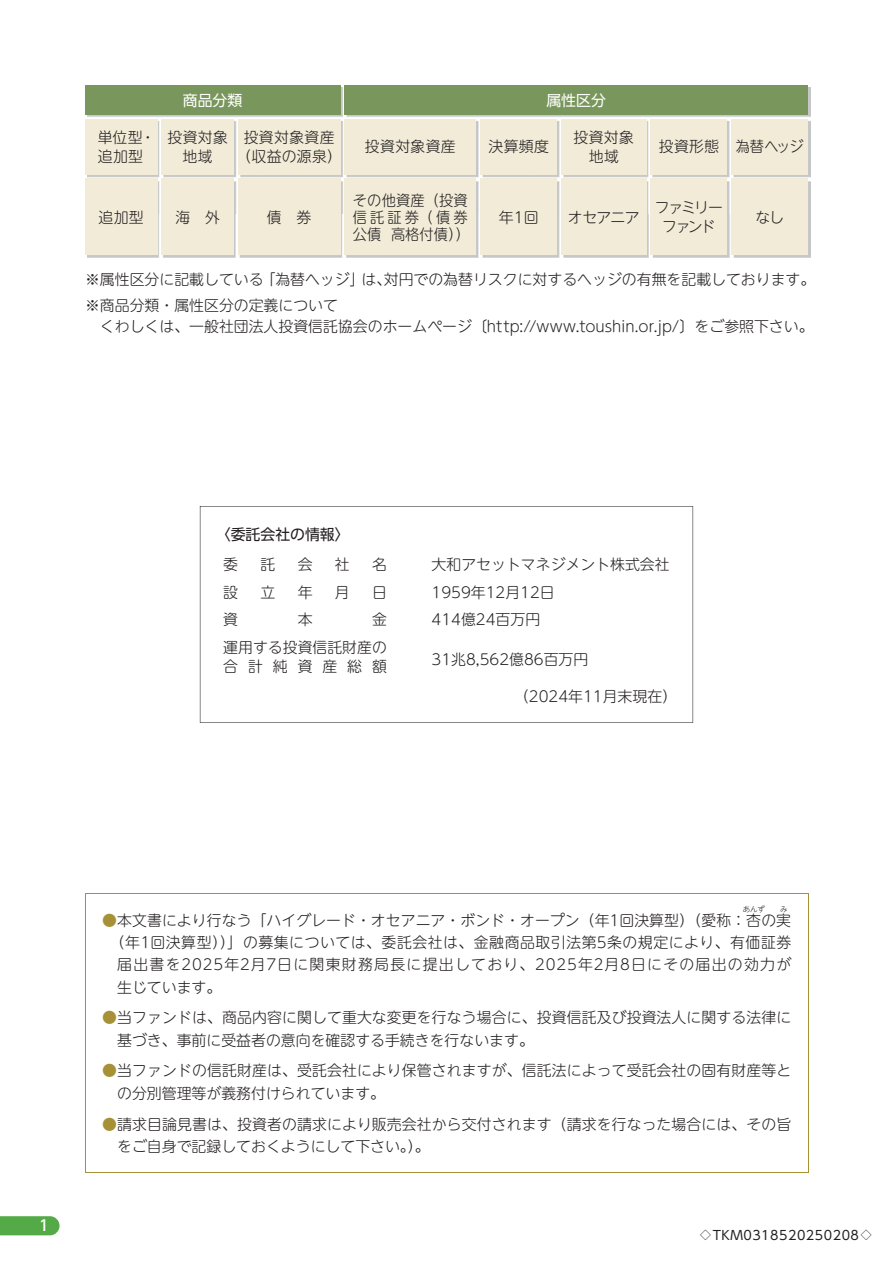
<style>
.page{position:relative;width:893px;height:1263px;background:#fff}
.page>*{position:absolute;margin:0;border:0;box-sizing:border-box;transform-origin:0 0}
.t1{font:300 14.85px/22.4px "UD Shin M Go Pro";color:#231f20}
.t2{font:300 14.85px/17px "UD Shin M Go Pro";color:#231f20;scale:.96 1}
.t3{font:300 14.85px/19.2px "UD Shin M Go Pro";letter-spacing:.025em;color:#231f20;text-align:center}
.t4{font:14.85px "UD Shin Go Pro";color:#231f20}
.t5{font:300 14.85px/19.2px "UD Shin M Go Pro";letter-spacing:-.12em;color:#231f20;text-align:center}
.t6{font:14.85px "UD Shin Go Pro";color:#fff}
.t7{font:300 14.85px "UD Shin M Go Pro";letter-spacing:.665em;color:#231f20}
.t8{font:300 14.85px "UD Shin M Go Pro";color:#231f20;scale:.95 1}
.t9{font:500 14.85px "UD Shin Go Pro";color:#fff}
.t10{font:12.75px "UD Shin Go Pro";letter-spacing:.04em;color:#231f20}
.t11{font:300 7.5px "UD Shin M Go Pro";color:#231f20}
.s1{color:#a79137}
.s2{font-size:10.8px}
</style>
<div class="page">
<svg style="left:0;top:1216px;width:60px;height:19px"></svg>
<svg style="left:200px;top:506px;width:493px;height:217px"></svg>
<img style="left:87px;top:87px;width:723px;height:170px">
<div style="left:344px;top:85px;width:464px;height:30px;background:#79965c"></div>
<div style="left:85px;top:85px;width:255px;height:30px;background:#79965c"></div>
<div style="left:85px;top:119px;width:72px;height:55px;background:#f1ebd8"></div>
<div style="left:162px;top:119px;width:72px;height:55px;background:#f1ebd8"></div>
<div style="left:238px;top:119px;width:102px;height:55px;background:#f1ebd8"></div>
<div style="left:344px;top:119px;width:132px;height:55px;background:#f1ebd8"></div>
<div style="left:480px;top:119px;width:77px;height:55px;background:#f1ebd8"></div>
<div style="left:561px;top:119px;width:85px;height:55px;background:#f1ebd8"></div>
<div style="left:651px;top:119px;width:76px;height:55px;background:#f1ebd8"></div>
<div style="left:85px;top:179px;width:72px;height:76px;background:#f1ebd8"></div>
<div style="left:162px;top:179px;width:72px;height:76px;background:#f1ebd8"></div>
<div style="left:238px;top:179px;width:102px;height:76px;background:#f1ebd8"></div>
<div style="left:344px;top:179px;width:132px;height:76px;background:#f1ebd8"></div>
<div style="left:480px;top:179px;width:77px;height:76px;background:#f1ebd8"></div>
<div style="left:561px;top:179px;width:85px;height:76px;background:#f1ebd8"></div>
<div style="left:651px;top:179px;width:76px;height:76px;background:#f1ebd8"></div>
<div style="left:731px;top:119px;width:77px;height:55px;background:#f1ebd8"></div>
<div style="left:731px;top:179px;width:77px;height:76px;background:#f1ebd8"></div>
<hr style="left:85px;top:893px;width:723px;height:1px;background:#a79137">
<hr style="left:85px;top:893px;width:1px;height:279px;background:#a79137">
<hr style="left:808px;top:893px;width:1px;height:279px;background:#a79137">
<hr style="left:85px;top:1172px;width:723px;height:1px;background:#a79137">
<p class="t6" style="left:183px;top:88px;width:61px">商品分類</p>
<p class="t6" style="left:546px;top:88px;width:61px">属性区分</p>
<p class="t1" style="left:98px;top:127px;width:59px;line-height:19.2px">単位型・追加型</p>
<p class="t1" style="left:167px;top:127px;width:62px;line-height:19.2px;text-align:center">投資対象地域</p>
<p class="t3" style="left:237px;top:127px;width:107px">投資対象資産（収益の源泉）</p>
<p class="t1" style="left:365px;top:135px;width:92px">投資対象資産</p>
<p class="t1" style="left:488px;top:135px;width:62px">決算頻度</p>
<p class="t1" style="left:574px;top:127px;width:62px;line-height:19.2px;text-align:center">投資対象地域</p>
<p class="t1" style="left:659px;top:135px;width:62px">投資形態</p>
<p class="t1" style="left:99px;top:205px;width:47px">追加型</p>
<p class="t1" style="left:175px;top:205px;width:46px">海　外</p>
<p class="t1" style="left:267px;top:205px;width:46px">債　券</p>
<p class="t2" style="left:353px;top:191px;width:123px">その他資産（投資信託証券（債券公債 高格付債））</p>
<p class="t1" style="left:499px;top:205px;width:41px">年1回</p>
<p class="t1" style="left:568px;top:205px;width:73px">オセアニア</p>
<p class="t5" style="left:655px;top:197px;width:70px">ファミリーファンド</p>
<p class="t8" style="left:736px;top:135px;width:73px">為替ヘッジ</p>
<p class="t1" style="left:755px;top:205px;width:30px">なし</p>
<p class="t1" style="left:85px;top:266px;width:732px;line-height:25.5px">※属性区分に記載している「為替ヘッジ」は、対円での為替リスクに対するヘッジの有無を記載しております。※商品分類・属性区分の定義について</p>
<p class="t1" style="left:85px;top:314px;width:730px">　くわしくは、一般社団法人投資信託協会のホームページ〔http://www.toushin.or.jp/ 〕をご参照下さい。</p>
<p class="t4" style="left:216px;top:523px;width:135px">〈委託会社の情報〉</p>
<p class="t1" style="left:223px;top:553px;width:16px">委</p>
<p class="t1" style="left:260px;top:553px;width:16px">託</p>
<p class="t1" style="left:298px;top:553px;width:16px">会</p>
<p class="t1" style="left:335px;top:553px;width:16px">社</p>
<p class="t1" style="left:372px;top:553px;width:16px">名</p>
<p class="t1" style="left:223px;top:580px;width:16px">設</p>
<p class="t1" style="left:260px;top:580px;width:16px">立</p>
<p class="t1" style="left:298px;top:580px;width:16px">年</p>
<p class="t1" style="left:335px;top:580px;width:16px">月</p>
<p class="t1" style="left:372px;top:580px;width:16px">日</p>
<p class="t1" style="left:223px;top:608px;width:16px">資</p>
<p class="t1" style="left:298px;top:608px;width:16px">本</p>
<p class="t1" style="left:223px;top:605px;width:165px;line-height:27.6px;text-align:right">金<br>運用する投資信託財産の</p>
<p class="t7" style="left:223px;top:655px;width:165px">合計純資産総額</p>
<p class="t1" style="left:432px;top:550px;width:240px;line-height:27.6px">大和アセットマネジメント株式会社<br>1959年12月12日<br>414億24百万円</p>
<p class="t1" style="left:432px;top:647px;width:158px">31兆8,562億86百万円</p>
<p class="t1" style="left:514px;top:684px;width:165px">（2024年11月末現在）</p>
<p class="t9" style="left:39px;top:1214px;width:11px">1</p>
<p class="t11" style="left:743px;top:903px;width:24px">あんず</p>
<p class="t11" style="left:780px;top:903px;width:9px">み</p>
<p class="t1" style="left:117px;top:930px;width:676px;text-align:justify;text-indent:-7px">（年1回決算型））」の募集については、委託会社は、金融商品取引法第5条の規定により、有価証券届出書を2025年2月7日に関東財務局長に提出しており、2025年2月8日にその届出の効力が生じています。</p>
<p class="t1" style="left:117px;top:1006px;width:676px;text-indent:-15px"><span class="s1">●</span>当ファンドは、商品内容に関して重大な変更を行なう場合に、投資信託及び投資法人に関する法律に基づき、事前に受益者の意向を確認する手続きを行ないます。</p>
<p class="t1" style="left:117px;top:1059px;width:676px;text-indent:-15px"><span class="s1">●</span>当ファンドの信託財産は、受託会社により保管されますが、信託法によって受託会社の固有財産等との分別管理等が義務付けられています。</p>
<p class="t1" style="left:117px;top:1112px;width:676px;text-indent:-15px"><span class="s1">●</span>請求目論見書は、投資者の請求により販売会社から交付されます（請求を行なった場合には、その旨をご自身で記録しておくようにして下さい。）。</p>
<p class="t1" style="left:102px;top:908px;width:690px"><span class="s1">●</span>本文書により行なう「ハイグレード・オセアニア・ボンド・オープン（年1回決算型）（愛称：杏の実</p>
<p class="t10" style="left:700px;top:1225px;width:173px"><span class="s2">◇</span>TKM0318520250208 <span class="s2">◇</span></p>
</div>
